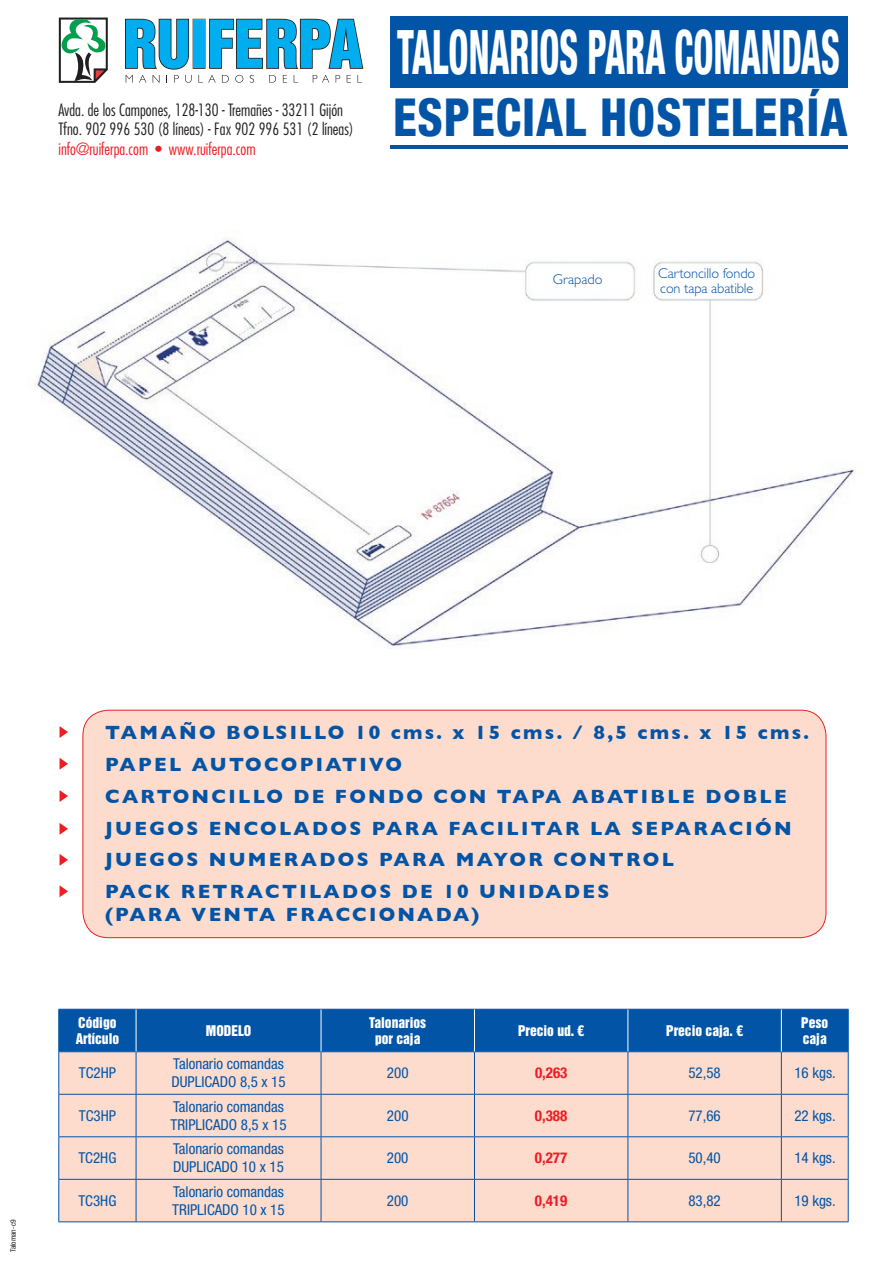
<style>
.page{position:relative;width:893px;height:1263px;background:#fff}
.page>*{position:absolute;margin:0;border:0;box-sizing:border-box;transform-origin:0 0}
.t1{font:800 condensed 61.5px "Helvetica Neue LT Std";color:#fff;scale:.57 1}
.t2{font:800 condensed 52.5px "Helvetica Neue LT Std";letter-spacing:.02em;color:#0154a6;scale:.9 1}
.t3{font:700 19.5px/31.8px "Gill Sans";letter-spacing:.12em;color:#0154a6}
.t4{font:300 condensed 16.5px/19.8px "Futura Std";color:#231f20}
.t5{font:300 condensed 16.5px "Futura Std";color:#ee1d23}
.t6{font:condensed 15px/18px "Helvetica Neue LT Std";color:#0154a6}
.t7{font:700 condensed 15px "Helvetica Neue LT Std";color:#ee1d23}
.t8{font:300 14.25px/15px "Gill Sans Std";letter-spacing:-.01em;color:#0154a6}
.t9{font:13.5px/16.2px "Helvetica Inserat LT Std";color:#fff}
.t10{font:condensed 7.5px "Helvetica Neue LT Std";color:#231f20}
</style>
<div class="page">
<div style="left:83px;top:710px;width:743px;height:228px;background:#fddcce;border-radius:26px"></div>
<div style="left:82px;top:710px;width:744px;height:228px;border:1px solid #ee1d23;border-radius:26px"></div>
<div style="left:390px;top:16px;width:457px;height:71px;background:#0154a6"></div>
<hr style="left:390px;top:146px;width:457px;height:3px;background:#0154a6">
<svg style="left:60px;top:726px;width:8px;height:12px"></svg>
<svg style="left:60px;top:758px;width:8px;height:12px"></svg>
<svg style="left:60px;top:790px;width:8px;height:12px"></svg>
<svg style="left:60px;top:823px;width:8px;height:12px"></svg>
<svg style="left:60px;top:854px;width:8px;height:12px"></svg>
<svg style="left:60px;top:885px;width:8px;height:12px"></svg>
<div style="left:59px;top:1010px;width:789px;height:41px;background:#0154a6"></div>
<div style="left:59px;top:1052px;width:789px;height:169px;background:#fddcce"></div>
<hr style="left:58px;top:1009px;width:78px;height:1px;background:#0154a6">
<hr style="left:58px;top:1009px;width:1px;height:42px;background:#0154a6">
<hr style="left:136px;top:1009px;width:185px;height:1px;background:#0154a6">
<hr style="left:321px;top:1009px;width:153px;height:1px;background:#0154a6">
<hr style="left:474px;top:1009px;width:154px;height:1px;background:#0154a6">
<hr style="left:628px;top:1009px;width:153px;height:1px;background:#0154a6">
<hr style="left:781px;top:1009px;width:67px;height:1px;background:#0154a6">
<hr style="left:848px;top:1009px;width:1px;height:42px;background:#0154a6">
<hr style="left:58px;top:1051px;width:78px;height:1px;background:#0154a6">
<hr style="left:58px;top:1052px;width:1px;height:42px;background:#0154a6">
<hr style="left:136px;top:1051px;width:185px;height:1px;background:#0154a6">
<hr style="left:136px;top:1052px;width:1px;height:42px;background:#0154a6">
<hr style="left:321px;top:1051px;width:153px;height:1px;background:#0154a6">
<hr style="left:321px;top:1052px;width:1px;height:42px;background:#0154a6">
<hr style="left:474px;top:1051px;width:154px;height:1px;background:#0154a6">
<hr style="left:474px;top:1052px;width:1px;height:42px;background:#0154a6">
<hr style="left:628px;top:1051px;width:153px;height:1px;background:#0154a6">
<hr style="left:628px;top:1052px;width:1px;height:42px;background:#0154a6">
<hr style="left:781px;top:1051px;width:67px;height:1px;background:#0154a6">
<hr style="left:781px;top:1052px;width:1px;height:42px;background:#0154a6">
<hr style="left:848px;top:1052px;width:1px;height:42px;background:#0154a6">
<hr style="left:58px;top:1094px;width:78px;height:1px;background:#0154a6">
<hr style="left:58px;top:1094px;width:1px;height:42px;background:#0154a6">
<hr style="left:136px;top:1094px;width:185px;height:1px;background:#0154a6">
<hr style="left:136px;top:1094px;width:1px;height:42px;background:#0154a6">
<hr style="left:321px;top:1094px;width:153px;height:1px;background:#0154a6">
<hr style="left:321px;top:1094px;width:1px;height:42px;background:#0154a6">
<hr style="left:474px;top:1094px;width:154px;height:1px;background:#0154a6">
<hr style="left:474px;top:1094px;width:1px;height:42px;background:#0154a6">
<hr style="left:628px;top:1094px;width:153px;height:1px;background:#0154a6">
<hr style="left:628px;top:1094px;width:1px;height:42px;background:#0154a6">
<hr style="left:781px;top:1094px;width:67px;height:1px;background:#0154a6">
<hr style="left:781px;top:1094px;width:1px;height:42px;background:#0154a6">
<hr style="left:848px;top:1094px;width:1px;height:42px;background:#0154a6">
<hr style="left:58px;top:1136px;width:78px;height:1px;background:#0154a6">
<hr style="left:58px;top:1137px;width:1px;height:42px;background:#0154a6">
<hr style="left:136px;top:1136px;width:185px;height:1px;background:#0154a6">
<hr style="left:136px;top:1137px;width:1px;height:42px;background:#0154a6">
<hr style="left:321px;top:1136px;width:153px;height:1px;background:#0154a6">
<hr style="left:321px;top:1137px;width:1px;height:42px;background:#0154a6">
<hr style="left:474px;top:1136px;width:154px;height:1px;background:#0154a6">
<hr style="left:474px;top:1137px;width:1px;height:42px;background:#0154a6">
<hr style="left:628px;top:1136px;width:153px;height:1px;background:#0154a6">
<hr style="left:628px;top:1137px;width:1px;height:42px;background:#0154a6">
<hr style="left:781px;top:1136px;width:67px;height:1px;background:#0154a6">
<hr style="left:781px;top:1137px;width:1px;height:42px;background:#0154a6">
<hr style="left:848px;top:1137px;width:1px;height:42px;background:#0154a6">
<hr style="left:58px;top:1179px;width:78px;height:1px;background:#0154a6">
<hr style="left:58px;top:1179px;width:1px;height:42px;background:#0154a6">
<hr style="left:136px;top:1179px;width:185px;height:1px;background:#0154a6">
<hr style="left:136px;top:1179px;width:1px;height:42px;background:#0154a6">
<hr style="left:321px;top:1179px;width:153px;height:1px;background:#0154a6">
<hr style="left:321px;top:1179px;width:1px;height:42px;background:#0154a6">
<hr style="left:474px;top:1179px;width:154px;height:1px;background:#0154a6">
<hr style="left:474px;top:1179px;width:1px;height:42px;background:#0154a6">
<hr style="left:628px;top:1179px;width:153px;height:1px;background:#0154a6">
<hr style="left:628px;top:1179px;width:1px;height:42px;background:#0154a6">
<hr style="left:781px;top:1179px;width:67px;height:1px;background:#0154a6">
<hr style="left:781px;top:1179px;width:1px;height:42px;background:#0154a6">
<hr style="left:848px;top:1179px;width:1px;height:42px;background:#0154a6">
<hr style="left:58px;top:1221px;width:78px;height:1px;background:#0154a6">
<hr style="left:136px;top:1221px;width:185px;height:1px;background:#0154a6">
<hr style="left:321px;top:1221px;width:153px;height:1px;background:#0154a6">
<hr style="left:474px;top:1221px;width:154px;height:1px;background:#0154a6">
<hr style="left:628px;top:1221px;width:153px;height:1px;background:#0154a6">
<hr style="left:781px;top:1221px;width:67px;height:1px;background:#0154a6">
<hr style="left:136px;top:1009px;width:1px;height:42px;background:#fff">
<hr style="left:321px;top:1009px;width:1px;height:42px;background:#fff">
<hr style="left:474px;top:1009px;width:1px;height:42px;background:#fff">
<hr style="left:628px;top:1009px;width:1px;height:42px;background:#fff">
<hr style="left:781px;top:1009px;width:1px;height:42px;background:#fff">
<img style="left:34px;top:237px;width:822px;height:412px">
<svg style="left:59px;top:18px;width:49px;height:65px"></svg>
<div style="left:193px;top:19px;width:12px;height:50px;border:2px solid #231f20"></div>
<div style="left:193px;top:20px;width:12px;height:48px;background:#00aeef"></div>
<svg style="left:125px;top:18px;width:67px;height:65px"></svg>
<svg style="left:198px;top:18px;width:166px;height:65px"></svg>
<p class="t4" style="left:58px;top:100px;width:297px">Avda. de los Campones, 128-130 - Tremañes - 33211 Gijón<br>Tfno. 902 996 530 (8 líneas) - Fax 902 996 531 (2 líneas)</p>
<p class="t5" style="left:58px;top:139px;width:199px">info@ruiferpa.com • www.ruiferpa.com</p>
<h1 class="t1" style="left:397px;top:14px;width:778px">TALONARIOS PARA COMANDAS</h1>
<h2 class="t2" style="left:393px;top:85px;width:506px">ESPECIAL HOSTELERÍA</h2>
<p class="t8" style="left:553px;top:272px;width:51px">Grapado</p>
<p class="t8" style="left:658px;top:266px;width:98px">Cartoncillo fondo con tapa abatible</p>
<p class="t10" style="left:9px;top:1252px;width:34px;rotate:-90deg">Taloman-c9</p>
<p class="t3" style="left:105px;top:716px;width:705px">TAMAÑO BOLSILLO 10 cms. x 15 cms. / 8,5 cms. x 15 cms.<br>PAPEL AUTOCOPIATIVO<br>CARTONCILLO DE FONDO CON TAPA ABATIBLE DOBLE JUEGOS ENCOLADOS PARA FACILITAR LA SEPARACIÓN JUEGOS NUMERADOS PARA MAYOR CONTROL<br>PACK RETRACTILADOS DE 10 UNIDADES</p>
<p class="t3" style="left:105px;top:898px;width:376px">(PARA VENTA FRACCIONADA)</p>
<p class="t9" style="left:76px;top:1015px;width:45px">Código<br>Artículo</p>
<p class="t9" style="left:206px;top:1023px;width:47px">MODELO</p>
<p class="t9" style="left:369px;top:1015px;width:58px;text-align:center">Talonarios por caja</p>
<p class="t9" style="left:518px;top:1023px;width:68px">Precio ud. €</p>
<p class="t9" style="left:666px;top:1023px;width:78px">Precio caja. €</p>
<p class="t9" style="left:801px;top:1015px;width:28px">Peso caja</p>
<p class="t6" style="left:79px;top:1064px;width:39px">TC2HP</p>
<p class="t6" style="left:171px;top:1055px;width:116px">Talonario comandas<br>DUPLICADO 8,5 x 15</p>
<p class="t6" style="left:387px;top:1064px;width:23px">200</p>
<p class="t7" style="left:535px;top:1064px;width:34px">0,263</p>
<p class="t6" style="left:688px;top:1064px;width:34px">52,58</p>
<p class="t6" style="left:794px;top:1064px;width:43px">16 kgs.</p>
<p class="t6" style="left:79px;top:1106px;width:39px">TC3HP</p>
<p class="t6" style="left:171px;top:1097px;width:117px">Talonario comandas<br>TRIPLICADO 8,5 x 15</p>
<p class="t6" style="left:387px;top:1106px;width:23px">200</p>
<p class="t7" style="left:535px;top:1106px;width:34px">0,388</p>
<p class="t6" style="left:688px;top:1106px;width:34px">77,66</p>
<p class="t6" style="left:794px;top:1106px;width:43px">22 kgs.</p>
<p class="t6" style="left:78px;top:1149px;width:40px">TC2HG</p>
<p class="t6" style="left:173px;top:1140px;width:112px">Talonario comandas<br>DUPLICADO 10 x 15</p>
<p class="t6" style="left:387px;top:1149px;width:23px">200</p>
<p class="t7" style="left:535px;top:1149px;width:34px">0,277</p>
<p class="t6" style="left:688px;top:1149px;width:34px">50,40</p>
<p class="t6" style="left:794px;top:1149px;width:43px">14 kgs.</p>
<p class="t6" style="left:78px;top:1191px;width:40px">TC3HG</p>
<p class="t6" style="left:172px;top:1182px;width:114px">Talonario comandas<br>TRIPLICADO 10 x 15</p>
<p class="t6" style="left:387px;top:1191px;width:23px">200</p>
<p class="t7" style="left:535px;top:1191px;width:34px">0,419</p>
<p class="t6" style="left:688px;top:1191px;width:34px">83,82</p>
<p class="t6" style="left:794px;top:1191px;width:43px">19 kgs.</p>
</div>
